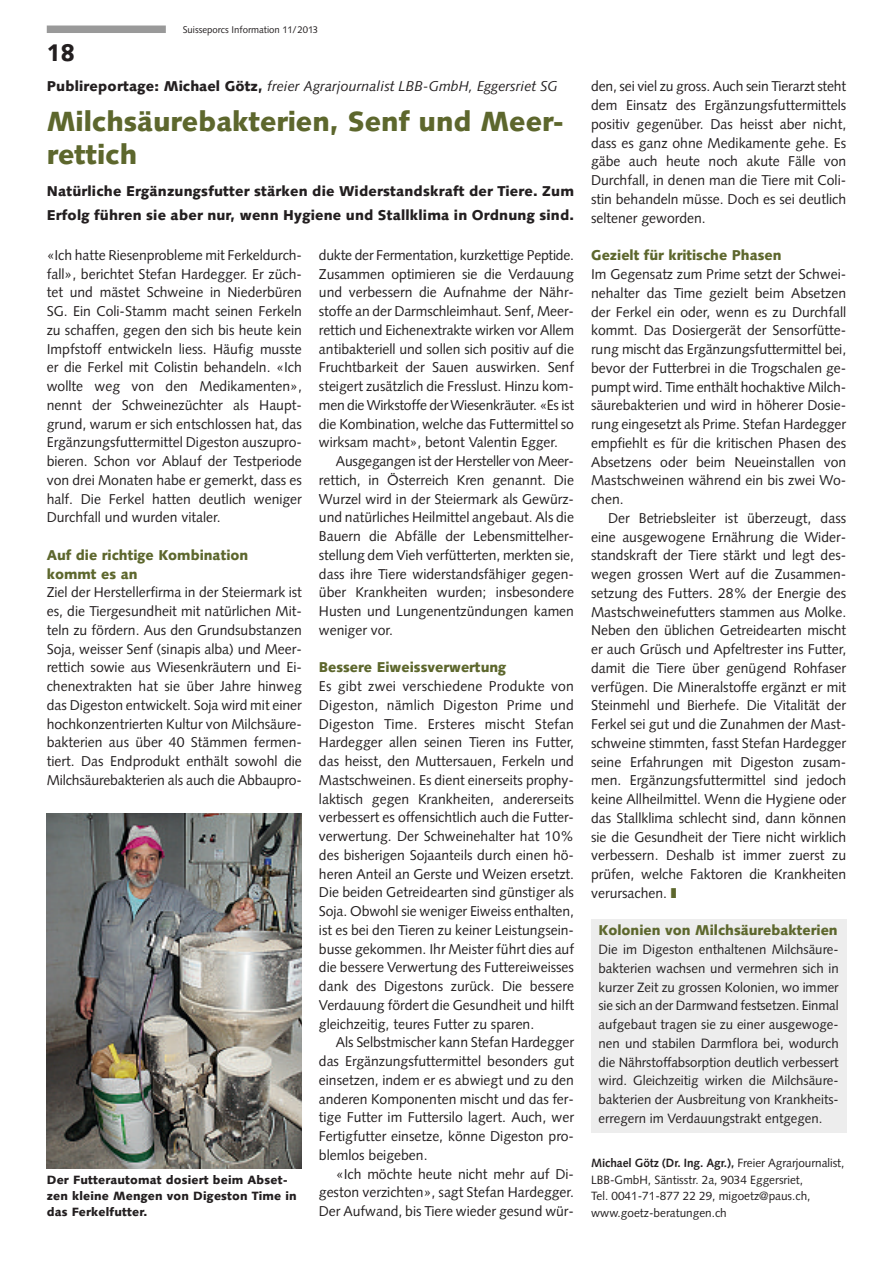
<style>
.page{position:relative;width:893px;height:1263px;background:#fff}
.page>*{position:absolute;margin:0;border:0;box-sizing:border-box;transform-origin:0 0}
.t1{font:900 27.75px/33px "Syntax";color:#5d672d}
.t2{font:900 24px "Syntax";color:#231f20;scale:.9 1}
.t3{font:14.25px/18.8px "Syntax";color:#231f20;text-align:justify}
.t4{font:900 14.25px/24px "Syntax";letter-spacing:.015em;color:#231f20}
.t5{font:900 14.25px/18.8px "Syntax";color:#5d672d}
.t6{font:italic 14.25px "Syntax";color:#231f20}
.t7{font:13.5px/18.8px "Syntax";color:#231f20;text-align:justify}
.t8{font:12px/16.5px "Syntax";color:#231f20}
.t9{font:900 12px/15.8px "Syntax";letter-spacing:.015em;color:#231f20}
.t10{font:9.75px "Syntax";color:#231f20}
.s1{font-weight:900;font-style:normal}
.s2{color:#5d672d}
.s3{font-weight:700}
</style>
<div class="page">
<div style="left:47px;top:26px;width:119px;height:7px;background:#999"></div>
<img style="left:47px;top:813px;width:255px;height:356px">
<div style="left:591px;top:919px;width:255px;height:213px;background:#ededed"></div>
<h2 class="t2" style="left:47px;top:38px;width:33px">18</h2>
<p class="t10" style="left:183px;top:24px;width:137px">Suisseporcs Information 11/2013</p>
<p class="t6" style="left:47px;top:82px;width:512px"><span class="s1">Publireportage: Michael Götz,</span> freier Agrarjournalist LBB-GmbH, Eggersriet SG</p>
<h1 class="t1" style="left:47px;top:105px;width:519px">Milchsäurebakterien, Senf und Meer&shy;rettich</h1>
<p class="t4" style="left:47px;top:179px;width:529px">Natürliche Ergänzungsfutter stärken die Widerstandskraft der Tiere. Zum<br>Erfolg führen sie aber nur, wenn Hygiene und Stallklima in Ordnung sind.</p>
<p class="t3" style="left:47px;top:245px;width:257px">«Ich hatte Riesenprobleme mit Ferkeldurch&shy;fall», berichtet Stefan Hardegger. Er züch&shy;tet und mästet Schweine in Niederbüren SG. Ein Coli-Stamm macht seinen Ferkeln zu schaffen, gegen den sich bis heute kein Impfstoff entwickeln liess. Häufig musste er die Ferkel mit Colistin behandeln. «Ich wollte weg von den Medikamenten», nennt der Schweinezüchter als Haupt&shy;grund, warum er sich entschlossen hat, das Ergänzungsfuttermittel Digeston auszupro&shy;bieren. Schon vor Ablauf der Testperiode von drei Monaten habe er gemerkt, dass es half. Die Ferkel hatten deutlich weniger Durchfall und wurden vitaler.</p>
<p class="t5" style="left:47px;top:545px;width:203px">Auf die richtige Kombination kommt es an</p>
<p class="t3" style="left:47px;top:583px;width:257px">Ziel der Herstellerfirma in der Steiermark ist es, die Tiergesundheit mit natürlichen Mit&shy;teln zu fördern. Aus den Grundsubstanzen Soja, weisser Senf (sinapis alba) und Meer&shy;rettich sowie aus Wiesenkräutern und Ei&shy;chenextrakten hat sie über Jahre hinweg das Digeston entwickelt. Soja wird mit einer hochkonzentrierten Kultur von Milchsäure&shy;bakterien aus über 40 Stämmen fermen&shy;tiert. Das Endprodukt enthält sowohl die Milchsäurebakterien als auch die Abbaupro-</p>
<p class="t3" style="left:319px;top:245px;width:257px">dukte der Fermentation, kurzkettige Peptide.<br>Zusammen optimieren sie die Verdauung und verbessern die Aufnahme der Nähr&shy;stoffe an der Darmschleimhaut. Senf, Meer&shy;rettich und Eichenextrakte wirken vor Allem antibakteriell und sollen sich positiv auf die Fruchtbarkeit der Sauen auswirken. Senf steigert zusätzlich die Fresslust. Hinzu kom&shy;men die Wirkstoffe der Wiesenkräuter. «Es ist die Kombination, welche das Futtermittel so wirksam macht», betont Valentin Egger.</p>
<p class="t3" style="left:319px;top:452px;width:257px;text-indent:17px">Ausgegangen ist der Hersteller von Meer&shy;rettich, in Österreich Kren genannt. Die Wurzel wird in der Steiermark als Gewürz&shy;und natürliches Heilmittel angebaut. Als die Bauern die Abfälle der Lebensmittelher&shy;stellung dem Vieh verfütterten, merkten sie, dass ihre Tiere widerstandsfähiger gegen&shy;über Krankheiten wurden; insbesondere Husten und Lungenentzündungen kamen weniger vor.</p>
<p class="t5" style="left:319px;top:658px;width:189px">Bessere Eiweissverwertung</p>
<p class="t3" style="left:319px;top:677px;width:257px">Es gibt zwei verschiedene Produkte von Digeston, nämlich Digeston Prime und Digeston Time. Ersteres mischt Stefan Hardegger allen seinen Tieren ins Futter, das heisst, den Muttersauen, Ferkeln und Mastschweinen. Es dient einerseits prophy&shy;laktisch gegen Krankheiten, andererseits verbessert es offensichtlich auch die Futter&shy;verwertung. Der Schweinehalter hat 10% des bisherigen Sojaanteils durch einen hö&shy;heren Anteil an Gerste und Weizen ersetzt.<br>Die beiden Getreidearten sind günstiger als Soja. Obwohl sie weniger Eiweiss enthalten, ist es bei den Tieren zu keiner Leistungsein&shy;busse gekommen. Ihr Meister führt dies auf die bessere Verwertung des Futtereiweisses dank des Digestons zurück. Die bessere Verdauung fördert die Gesundheit und hilft gleichzeitig, teures Futter zu sparen.</p>
<p class="t3" style="left:319px;top:1033px;width:257px;text-indent:17px">Als Selbstmischer kann Stefan Hardegger das Ergänzungsfuttermittel besonders gut einsetzen, indem er es abwiegt und zu den anderen Komponenten mischt und das fer&shy;tige Futter im Futtersilo lagert. Auch, wer Fertigfutter einsetze, könne Digeston pro&shy;blemlos beigeben.</p>
<p class="t3" style="left:319px;top:1164px;width:257px;text-indent:17px">«Ich möchte heute nicht mehr auf Di&shy;geston verzichten», sagt Stefan Hardegger.<br>Der Aufwand, bis Tiere wieder gesund wür-</p>
<p class="t9" style="left:47px;top:1172px;width:251px">Der Futterautomat dosiert beim Abset&shy;zen kleine Mengen von Digeston Time in das Ferkelfutter.</p>
<p class="t3" style="left:591px;top:77px;width:257px">den, sei viel zu gross. Auch sein Tierarzt steht dem Einsatz des Ergänzungsfuttermittels positiv gegenüber. Das heisst aber nicht, dass es ganz ohne Medikamente gehe. Es gäbe auch heute noch akute Fälle von Durchfall, in denen man die Tiere mit Coli&shy;stin behandeln müsse. Doch es sei deutlich seltener geworden.</p>
<p class="t5" style="left:591px;top:246px;width:192px">Gezielt für kritische Phasen</p>
<p class="t3" style="left:591px;top:265px;width:257px">Im Gegensatz zum Prime setzt der Schwei&shy;nehalter das Time gezielt beim Absetzen der Ferkel ein oder, wenn es zu Durchfall kommt. Das Dosiergerät der Sensorfütte&shy;rung mischt das Ergänzungsfuttermittel bei, bevor der Futterbrei in die Trogschalen ge&shy;pumpt wird. Time enthält hochaktive Milch&shy;säurebakterien und wird in höherer Dosie&shy;rung eingesetzt als Prime. Stefan Hardegger empfiehlt es für die kritischen Phasen des Absetzens oder beim Neueinstallen von Mastschweinen während ein bis zwei Wo&shy;chen.</p>
<p class="t3" style="left:591px;top:508px;width:257px;text-indent:17px">Der Betriebsleiter ist überzeugt, dass eine ausgewogene Ernährung die Wider&shy;standskraft der Tiere stärkt und legt des&shy;wegen grossen Wert auf die Zusammen&shy;setzung des Futters. 28% der Energie des Mastschweinefutters stammen aus Molke.<br>Neben den üblichen Getreidearten mischt er auch Grüsch und Apfeltrester ins Futter, damit die Tiere über genügend Rohfaser verfügen. Die Mineralstoffe ergänzt er mit Steinmehl und Bierhefe. Die Vitalität der Ferkel sei gut und die Zunahmen der Mast&shy;schweine stimmten, fasst Stefan Hardegger seine Erfahrungen mit Digeston zusam&shy;men. Ergänzungsfuttermittel sind jedoch keine Allheilmittel. Wenn die Hygiene oder das Stallklima schlecht sind, dann können sie die Gesundheit der Tiere nicht wirklich verbessern. Deshalb ist immer zuerst zu prüfen, welche Faktoren die Krankheiten verursachen. <span class="s2">❚</span></p>
<p class="t5" style="left:599px;top:921px;width:241px">Kolonien von Milchsäurebakterien</p>
<p class="t7" style="left:599px;top:940px;width:242px">Die im Digeston enthaltenen Milchsäure&shy;bakterien wachsen und vermehren sich in kurzer Zeit zu grossen Kolonien, wo immer sie sich an der Darmwand festsetzen. Einmal aufgebaut tragen sie zu einer ausgewoge&shy;nen und stabilen Darmflora bei, wodurch die Nährstoffabsorption deutlich verbessert wird. Gleichzeitig wirken die Milchsäure&shy;bakterien der Ausbreitung von Krankheits&shy;erregern im Verdauungstrakt entgegen.</p>
<p class="t8" style="left:591px;top:1155px;width:255px"><span class="s3">Michael Götz (Dr. Ing. Agr.),</span> Freier Agrarjournalist, LBB-GmbH, Säntisstr. 2a, 9034 Eggersriet,<br>Tel. 0041-71-877 22 29, migoetz@paus.ch, www.goetz-beratungen.ch</p>
</div>
